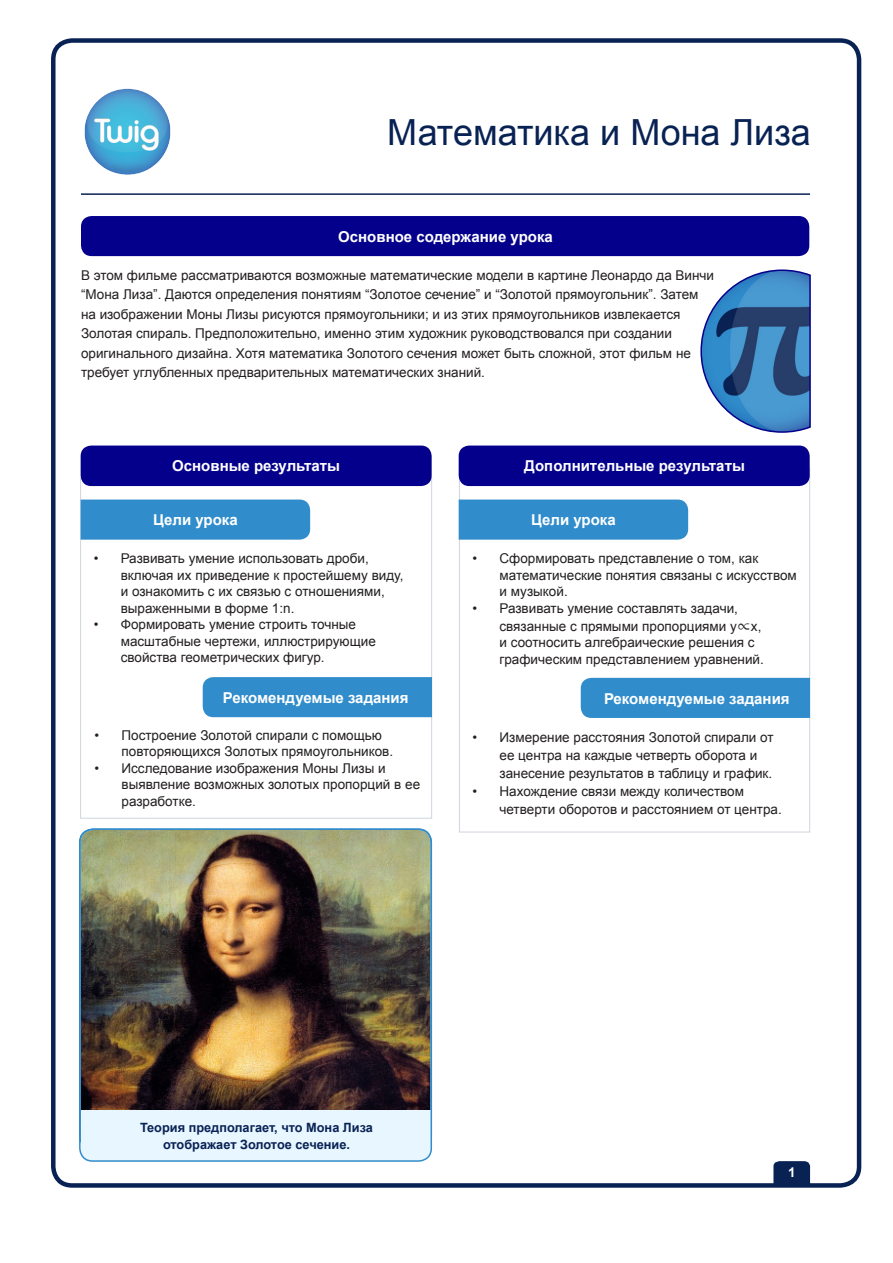
<style>
.page{position:relative;width:893px;height:1263px;background:#fff}
.page>*{position:absolute;margin:0;border:0;box-sizing:border-box;transform-origin:0 0}
.t1{font:36px "Arial";color:#092254}
.Subheads__in_blue_st{font:700 15px "Arial";color:#fff}
.t2{font:13.5px/16.5px "Arial";color:#231f20}
.t3{font:700 13.5px "Arial";color:#fff}
.image_captions{font:700 12.75px "Arial";color:#092254}
.s1{font-family:"Lucida Sans Unicode";font-size:15px}
</style>
<div class="page">
<div style="left:51px;top:38px;width:810px;height:1150px;border:4px solid #092254;border-radius:19px"></div>
<svg style="left:773px;top:1161px;width:37px;height:24px"></svg>
<hr style="left:81px;top:193px;width:729px;height:2px;background:#092254">
<img style="left:84px;top:88px;width:87px;height:87px">
<div style="left:81px;top:216px;width:728px;height:40px;background:#05008b;border-radius:11px"></div>
<div style="left:81px;top:446px;width:351px;height:40px;background:#05008b;border-radius:11px"></div>
<div style="left:459px;top:446px;width:351px;height:40px;background:#05008b;border-radius:11px"></div>
<div style="left:81px;top:500px;width:229px;height:40px;background:#308ccb"></div>
<div style="left:459px;top:500px;width:229px;height:40px;background:#308ccb"></div>
<div style="left:203px;top:677px;width:229px;height:40px;background:#308ccb"></div>
<div style="left:581px;top:678px;width:229px;height:40px;background:#308ccb"></div>
<svg style="left:700px;top:269px;width:111px;height:164px"></svg>
<img style="left:82px;top:831px;width:347px;height:280px">
<div style="left:81px;top:1111px;width:350px;height:50px;background:#e7f6ff"></div>
<div style="left:79px;top:828px;width:353px;height:334px;border:2px solid #308ccb;border-radius:13px"></div>
<h1 class="t1" style="left:387px;top:109px;width:425px">Математика и Мона Лиза</h1>
<p class="Subheads__in_blue_st" style="left:338px;top:226px;width:216px">Основное содержание урока</p>
<p class="t2" style="left:81px;top:265px;width:635px;line-height:19.5px">В этом фильме рассматриваются возможные математические модели в картине Леонардо да Винчи “Мона Лиза”. Даются определения понятиям “Золотое сечение” и “Золотой прямоугольник”. Затем на изображении Моны Лизы рисуются прямоугольники; и из этих прямоугольников извлекается Золотая спираль. Предположительно, именно этим художник руководствовался при создании оригинального дизайна. Хотя математика Золотого сечения может быть сложной, этот фильм не требует углубленных предварительных математических знаний.</p>
<p class="Subheads__in_blue_st" style="left:172px;top:456px;width:169px">Основные результаты</p>
<p class="Subheads__in_blue_st" style="left:524px;top:456px;width:222px">Дополнительные результаты</p>
<p class="Subheads__in_blue_st" style="left:153px;top:510px;width:86px">Цели урока</p>
<p class="Subheads__in_blue_st" style="left:531px;top:510px;width:86px">Цели урока</p>
<p class="t2" style="left:121px;top:550px;width:284px;text-indent:-27px">• Развивать умение использовать дроби, включая их приведение к простейшему виду, и ознакомить с их связью с отношениями, выраженными в форме 1:n.</p>
<p class="t2" style="left:121px;top:616px;width:257px;text-indent:-27px">• Формировать умение строить точные масштабные чертежи, иллюстрирующие свойства геометрических фигур.</p>
<p class="t2" style="left:500px;top:550px;width:299px;text-indent:-27px">• Сформировать представление о том, как математические понятия связаны с искусством и музыкой.</p>
<p class="t2" style="left:500px;top:599px;width:263px;line-height:18px;text-indent:-27px">• Развивать умение составлять задачи, связанные с прямыми пропорциями y<span class="s1">∝</span>x,</p>
<p class="t2" style="left:500px;top:634px;width:266px">и соотносить алгебраические решения с графическим представлением уравнений.</p>
<p class="Subheads__in_blue_st" style="left:223px;top:687px;width:187px">Рекомендуемые задания</p>
<p class="Subheads__in_blue_st" style="left:604px;top:688px;width:187px">Рекомендуемые задания</p>
<p class="t2" style="left:122px;top:727px;width:273px;text-indent:-27px">• Построение Золотой спирали с помощью повторяющихся Золотых прямоугольников.</p>
<p class="t2" style="left:122px;top:760px;width:300px;text-indent:-27px">• Исследование изображения Моны Лизы и выявление возможных золотых пропорций в ее разработке.</p>
<p class="t2" style="left:500px;top:728px;width:275px;line-height:18px;text-indent:-27px">• Измерение расстояния Золотой спирали от ее центра на каждые четверть оборота и занесение результатов в таблицу и график.</p>
<p class="t2" style="left:500px;top:782px;width:284px;line-height:18px;text-indent:-27px">• Нахождение связи между количеством четверти оборотов и расстоянием от центра.</p>
<p class="image_captions" style="left:140px;top:1119px;width:234px">Теория предполагает, что Мона Лиза</p>
<p class="image_captions" style="left:163px;top:1135px;width:188px">отображает Золотое сечение.</p>
<p class="t3" style="left:788px;top:1163px;width:9px">1</p>
</div>
